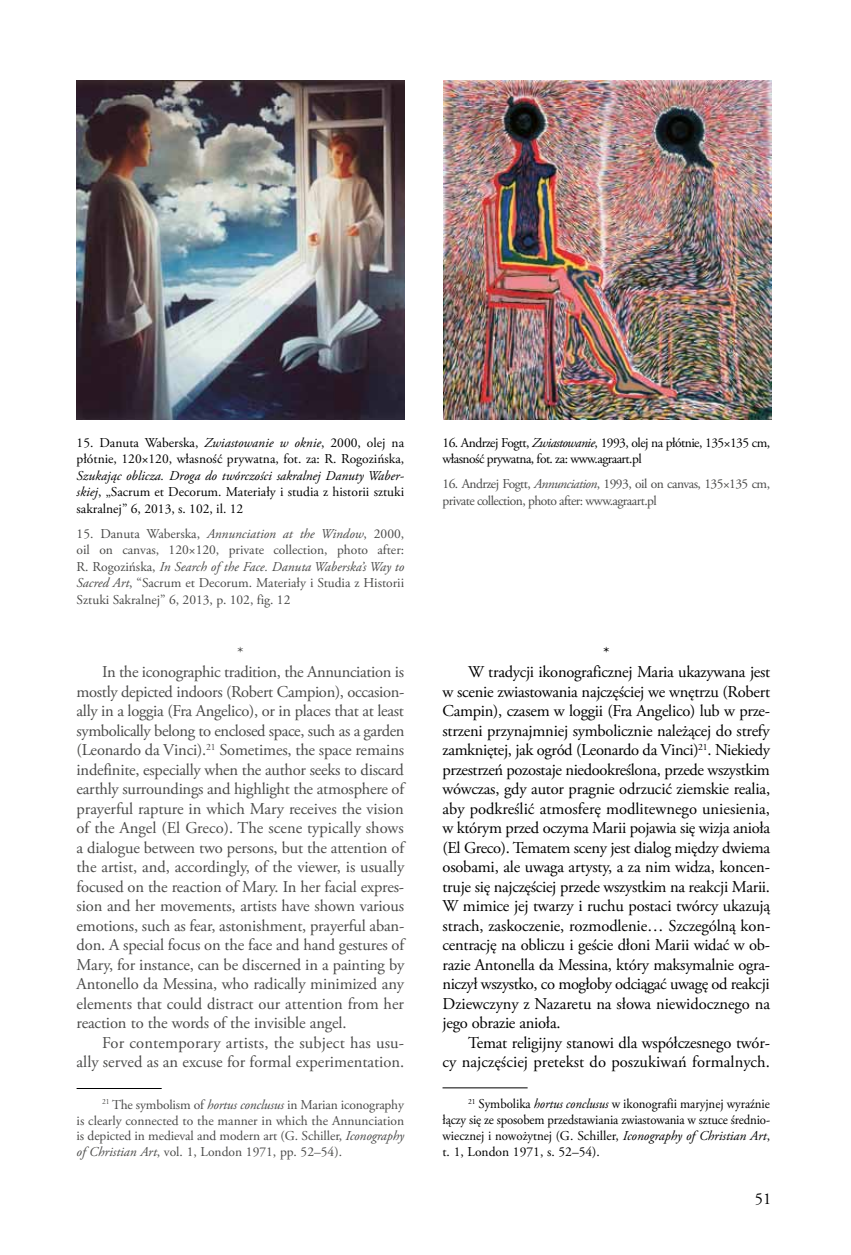
<style>
.page{position:relative;width:851px;height:1255px;background:#fff}
.page>*{position:absolute;margin:0;border:0;box-sizing:border-box;transform-origin:0 0}
.t1{font:16.5px "Adobe Garamond Pro";letter-spacing:-.01em;color:#4a4a49}
.t2{font:16.5px "Adobe Garamond Pro";letter-spacing:-.015em;color:#000}
.t3{font:16.5px "Adobe Garamond Pro";letter-spacing:.005em;color:#000}
.t4{font:16.5px "Adobe Garamond Pro";letter-spacing:.01em;color:#4a4a49}
.t5{font:13.5px/16.5px "Adobe Garamond Pro";letter-spacing:-.005em;color:#4a4a49;text-align:justify}
.t6{font:13.5px/16.5px "Adobe Garamond Pro";color:#000}
.t7{font:13.5px/15.9px "Adobe Garamond Pro";color:#000;text-align:justify;scale:.95 1}
.t8{font:13.5px/16.5px "Adobe Garamond Pro";letter-spacing:-.04em;color:#4a4a49}
.t9{font:13.5px/16.5px "Adobe Garamond Pro";letter-spacing:-.04em;color:#000}
.s1{font-style:italic}
</style>
<div class="page">
<hr style="left:442px;top:1087px;width:85px;height:1px;background:#000">
<hr style="left:77px;top:1088px;width:85px;height:1px;background:#000">
<img style="left:77px;top:81px;width:327px;height:338px">
<img style="left:443px;top:81px;width:328px;height:338px">
<p class="t6" style="left:77px;top:435px;width:329px">15. Danuta Waberska, <span class="s1">Zwiastowanie w oknie</span>, 2000, olej na płótnie, 120×120, własność prywatna, fot. za: R. Rogozińska,</p>
<p class="t6" style="left:77px;top:468px;width:329px;text-align:justify"><span class="s1">Szukając oblicza. Droga do twórczości sakralnej Danuty Waber&shy;skiej</span>, „Sacrum et Decorum. Materiały i studia z historii sztuki sakralnej” 6, 2013, s. 102, il. 12</p>
<p class="t5" style="left:77px;top:526px;width:329px">15. Danuta Waberska, <span class="s1">Annunciation at the Window</span>, 2000, oil on canvas, 120×120, private collection, photo after:<br>R. Rogozińska, <span class="s1">In Search of the Face. Danuta Waberska’s Way to Sacred Art</span>, “Sacrum et Decorum. Materiały i Studia z Historii Sztuki Sakralnej” 6, 2013, p. 102, fig. 12</p>
<p class="t1" style="left:237px;top:642px;width:8px">*</p>
<p class="t1" style="left:102px;top:662px;width:303px">In the iconographic tradition, the Annunciation is</p>
<p class="t1" style="left:77px;top:681px;width:329px">mostly depicted indoors (Robert Campion), occasion-</p>
<p class="t1" style="left:77px;top:701px;width:329px">ally in a loggia (Fra Angelico), or in places that at least</p>
<p class="t1" style="left:77px;top:720px;width:329px">symbolically belong to enclosed space, such as a garden</p>
<p class="t1" style="left:77px;top:740px;width:329px">(Leonardo da Vinci).<sup>21</sup> Sometimes, the space remains</p>
<p class="t1" style="left:77px;top:759px;width:329px">indefinite, especially when the author seeks to discard</p>
<p class="t1" style="left:77px;top:779px;width:329px">earthly surroundings and highlight the atmosphere of</p>
<p class="t1" style="left:77px;top:798px;width:329px">prayerful rapture in which Mary receives the vision</p>
<p class="t1" style="left:77px;top:818px;width:329px">of the Angel (El Greco). The scene typically shows</p>
<p class="t1" style="left:77px;top:837px;width:329px">a dialogue between two persons, but the attention of</p>
<p class="t1" style="left:77px;top:857px;width:329px">the artist, and, accordingly, of the viewer, is usually</p>
<p class="t1" style="left:77px;top:876px;width:329px">focused on the reaction of Mary. In her facial expres-</p>
<p class="t1" style="left:77px;top:896px;width:329px">sion and her movements, artists have shown various</p>
<p class="t1" style="left:77px;top:915px;width:329px">emotions, such as fear, astonishment, prayerful aban-</p>
<p class="t1" style="left:77px;top:935px;width:329px">don. A special focus on the face and hand gestures of</p>
<p class="t1" style="left:77px;top:954px;width:329px">Mary, for instance, can be discerned in a painting by</p>
<p class="t1" style="left:77px;top:974px;width:329px">Antonello da Messina, who radically minimized any</p>
<p class="t1" style="left:77px;top:993px;width:329px">elements that could distract our attention from her</p>
<p class="t1" style="left:77px;top:1013px;width:271px">reaction to the words of the invisible angel.</p>
<p class="t4" style="left:102px;top:1032px;width:303px">For contemporary artists, the subject has usu-</p>
<p class="t1" style="left:77px;top:1052px;width:329px">ally served as an excuse for formal experimentation.</p>
<p class="t5" style="left:77px;top:1096px;width:329px;line-height:15.9px;text-indent:26px"><sup>21</sup> The symbolism of <span class="s1">hortus conclusus</span> in Marian iconography is clearly connected to the manner in which the Annunciation is depicted in medieval and modern art (G. Schiller, <span class="s1">Iconography of Christian Art</span>, vol. 1, London 1971, pp. 52–54).</p>
<p class="t9" style="left:442px;top:435px;width:329px">16. Andrzej Fogtt, <span class="s1">Zwiastowanie</span>, 1993, olej na płótnie, 135×135 cm, własność prywatna, fot. za: www.agraart.pl</p>
<p class="t8" style="left:442px;top:476px;width:329px">16. Andrzej Fogtt, <span class="s1">Annunciation</span>, 1993, oil on canvas, 135×135 cm, private collection, photo after: www.agraart.pl</p>
<p class="t2" style="left:603px;top:642px;width:8px">*</p>
<p class="t2" style="left:468px;top:662px;width:304px">W tradycji ikonograficznej Maria ukazywana jest</p>
<p class="t2" style="left:442px;top:681px;width:329px">w scenie zwiastowania najczęściej we wnętrzu (Robert</p>
<p class="t2" style="left:442px;top:701px;width:329px">Campin), czasem w loggii (Fra Angelico) lub w prze-</p>
<p class="t2" style="left:442px;top:720px;width:329px">strzeni przynajmniej symbolicznie należącej do strefy</p>
<p class="t2" style="left:442px;top:740px;width:329px">zamkniętej, jak ogród (Leonardo da Vinci)<sup>21</sup>. Niekiedy</p>
<p class="t2" style="left:442px;top:759px;width:329px">przestrzeń pozostaje niedookreślona, przede wszystkim</p>
<p class="t2" style="left:442px;top:779px;width:329px">wówczas, gdy autor pragnie odrzucić ziemskie realia,</p>
<p class="t2" style="left:442px;top:798px;width:329px">aby podkreślić atmosferę modlitewnego uniesienia,</p>
<p class="t2" style="left:442px;top:818px;width:329px">w którym przed oczyma Marii pojawia się wizja anioła</p>
<p class="t2" style="left:442px;top:837px;width:329px">(El Greco). Tematem sceny jest dialog między dwiema</p>
<p class="t2" style="left:442px;top:857px;width:329px">osobami, ale uwaga artysty, a za nim widza, koncen-</p>
<p class="t2" style="left:442px;top:876px;width:329px">truje się najczęściej przede wszystkim na reakcji Marii.</p>
<p class="t2" style="left:442px;top:896px;width:329px">W mimice jej twarzy i ruchu postaci twórcy ukazują</p>
<p class="t2" style="left:442px;top:915px;width:329px">strach, zaskoczenie, rozmodlenie… Szczególną kon-</p>
<p class="t2" style="left:442px;top:935px;width:329px">centrację na obliczu i geście dłoni Marii widać w ob-</p>
<p class="t2" style="left:442px;top:954px;width:329px">razie Antonella da Messina, który maksymalnie ogra-</p>
<p class="t2" style="left:442px;top:974px;width:329px">niczył wszystko, co mogłoby odciągać uwagę od reakcji</p>
<p class="t2" style="left:442px;top:993px;width:329px">Dziewczyny z Nazaretu na słowa niewidocznego na</p>
<p class="t2" style="left:442px;top:1013px;width:119px">jego obrazie anioła.</p>
<p class="t2" style="left:468px;top:1032px;width:303px">Temat religijny stanowi dla współczesnego twór-</p>
<p class="t3" style="left:442px;top:1052px;width:329px">cy najczęściej pretekst do poszukiwań formalnych.</p>
<p class="t7" style="left:442px;top:1096px;width:346px;text-indent:26px"><sup>21</sup> Symbolika <span class="s1">hortus conclusus</span> w ikonografii maryjnej wyraźnie łączy się ze sposobem przedstawiania zwiastowania w sztuce średnio&shy;wiecznej i nowożytnej (G. Schiller, <span class="s1">Iconography of Christian Art</span>, t. 1, London 1971, s. 52–54).</p>
<p class="t2" style="left:754px;top:1188px;width:18px">51</p>
</div>
